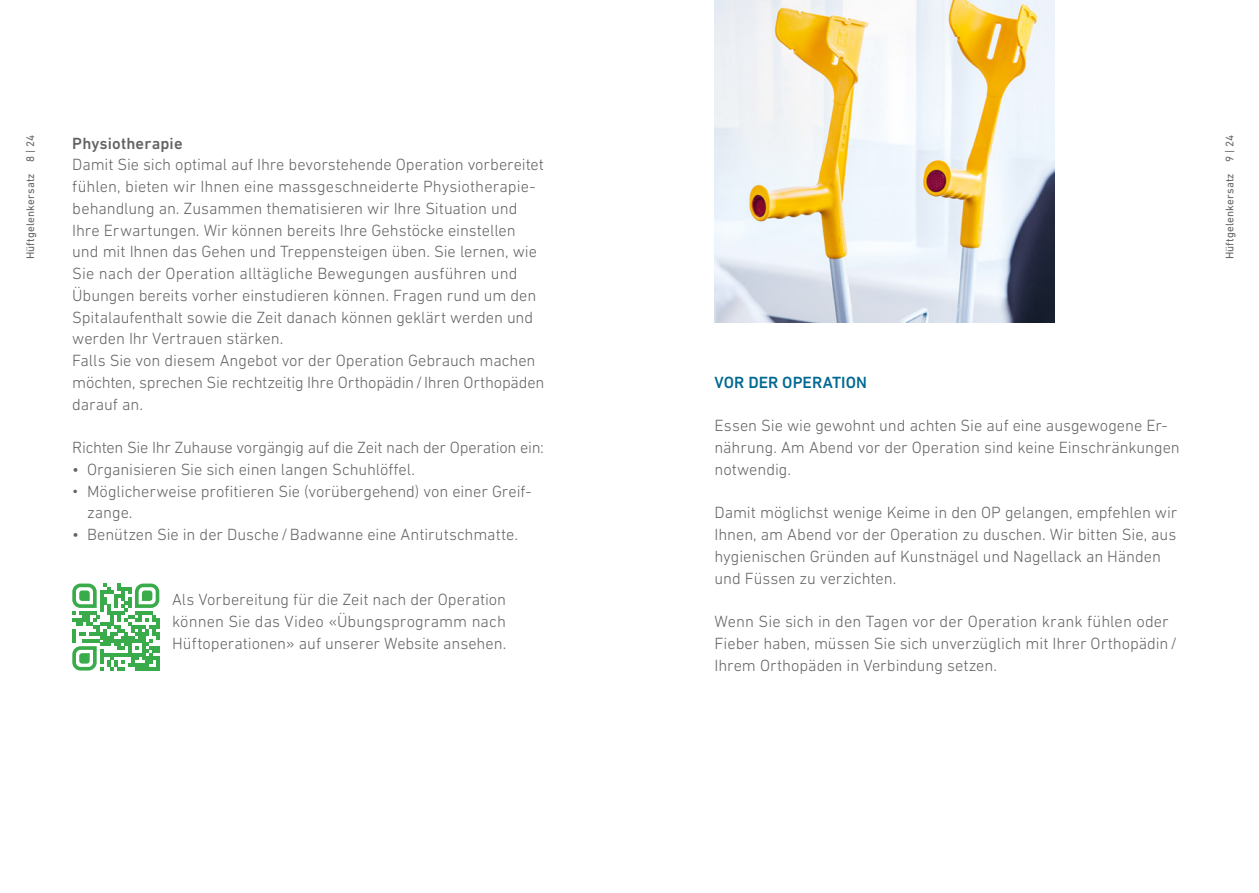
<style>
.page{position:relative;width:1259px;height:893px;background:#fff}
.page>*{position:absolute;margin:0;border:0;box-sizing:border-box;transform-origin:0 0}
.NEXT_Grundtext_11{font:300 16.5px/21.8px "DIN Next LT Pro";letter-spacing:-.005em;color:#646363}
.NEXT_Titel_Inhalt_11{font:500 16.5px "DIN Next LT Pro";letter-spacing:.005em;color:#006991}
.NEXT_Grundtext_11-2{font:500 16.5px "DIN Next LT Pro";letter-spacing:.01em;color:#646363}
.t1{font:11.25px "DIN Next LT Pro";letter-spacing:.015em;color:#646363}
.s1{font-size:15px}
</style>
<div class="page">
<img style="left:714px;top:0;width:340px;height:323px">
<svg style="left:72px;top:584px;width:87px;height:87px"></svg>
<p class="t1" style="left:24px;top:259px;width:126px;rotate:-90deg">Hüftgelenkersatz 8 | 24</p>
<p class="NEXT_Grundtext_11-2" style="left:72px;top:133px;width:112px">Physiotherapie</p>
<p class="NEXT_Grundtext_11" style="left:72px;top:154px;width:473px">Damit Sie sich optimal auf Ihre bevorstehende Operation vorbereitet fühlen, bieten wir Ihnen eine massgeschneiderte Physiotherapie&shy;behandlung an. Zusammen thematisieren wir Ihre Situation und Ihre Erwartungen. Wir können bereits Ihre Gehstöcke einstellen und mit Ihnen das Gehen und Treppensteigen üben. Sie lernen, wie Sie nach der Operation alltägliche Bewegungen ausführen und Übungen bereits vorher einstudieren können. Fragen rund um den Spitalaufenthalt sowie die Zeit danach können geklärt werden und werden Ihr Vertrauen stärken.</p>
<p class="NEXT_Grundtext_11" style="left:72px;top:349px;width:473px">Falls Sie von diesem Angebot vor der Operation Gebrauch machen möchten, sprechen Sie rechtzeitig Ihre Orthopädin/ Ihren Orthopäden darauf an.</p>
<p class="NEXT_Grundtext_11" style="left:72px;top:436px;width:473px">Richten Sie Ihr Zuhause vorgängig auf die Zeit nach der Operation ein:</p>
<p class="NEXT_Grundtext_11" style="left:72px;top:458px;width:344px">• Organisieren Sie sich einen langen Schuhlöffel.</p>
<p class="NEXT_Grundtext_11" style="left:87px;top:480px;width:446px;text-indent:-15px"><span class="s1">•</span> Möglicherweise profitieren Sie (vorübergehend) von einer Greif&shy;zange.</p>
<p class="NEXT_Grundtext_11" style="left:72px;top:523px;width:447px">• Benützen Sie in der Dusche/Badwanne eine Antirutschmatte.</p>
<p class="NEXT_Grundtext_11" style="left:172px;top:589px;width:336px;text-align:justify">Als Vorbereitung für die Zeit nach der Operation können Sie das Video «Übungsprogramm nach Hüftoperationen» auf unserer Website ansehen.</p>
<p class="t1" style="left:1223px;top:259px;width:126px;rotate:-90deg">Hüftgelenkersatz 9 | 24</p>
<p class="NEXT_Titel_Inhalt_11" style="left:714px;top:373px;width:154px">VOR DER OPERATION</p>
<p class="NEXT_Grundtext_11" style="left:714px;top:415px;width:467px">Essen Sie wie gewohnt und achten Sie auf eine ausgewogene Er&shy;nährung. Am Abend vor der Operation sind keine Einschränkungen notwendig.</p>
<p class="NEXT_Grundtext_11" style="left:714px;top:502px;width:464px">Damit möglichst wenige Keime in den OP gelangen, empfehlen wir Ihnen, am Abend vor der Operation zu duschen. Wir bitten Sie, aus hygienischen Gründen auf Kunstnägel und Nagellack an Händen und Füssen zu verzichten.</p>
<p class="NEXT_Grundtext_11" style="left:714px;top:610px;width:464px">Wenn Sie sich in den Tagen vor der Operation krank fühlen oder<br>Fieber haben, müssen Sie sich unverzüglich mit Ihrer Orthopädin/<br>Ihrem Orthopäden in Verbindung setzen.</p>
</div>
